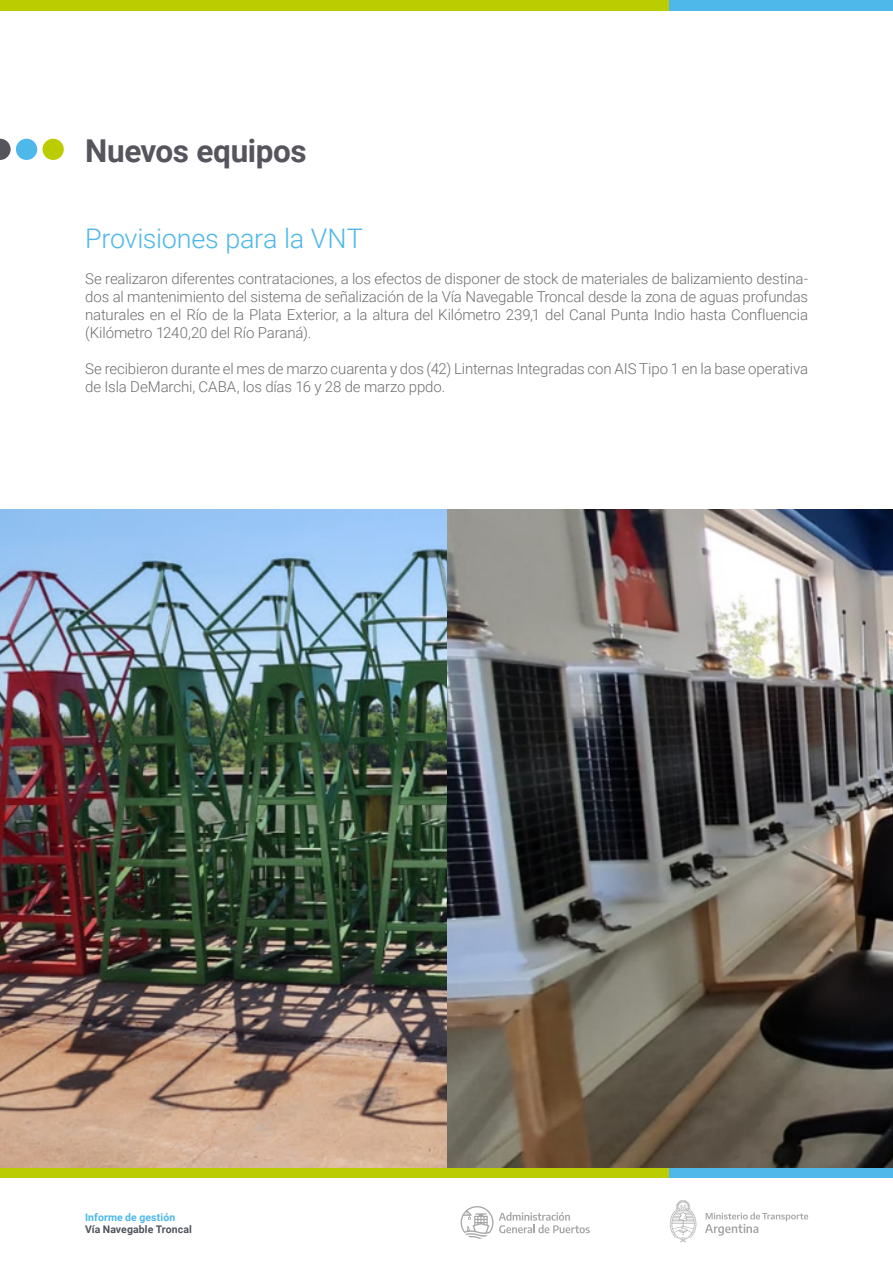
<style>
.page{position:relative;width:893px;height:1263px;background:#fff}
.page>*{position:absolute;margin:0;border:0;box-sizing:border-box;transform-origin:0 0}
.t1{font:700 31.5px "Roboto";letter-spacing:-.01em;color:#56555e}
.t2{font:300 27px "Roboto";letter-spacing:-.01em;color:#4db8e9}
.t3{font:300 15px/18px "Roboto";letter-spacing:-.01em;color:#6f6f6e;text-align:justify}
.t4{font:700 10.5px "Roboto";letter-spacing:.01em;color:#50545e}
.t5{font:700 10.5px "Roboto";letter-spacing:.01em;color:#4db8e9}
</style>
<div class="page">
<div style="left:0;top:0;width:670px;height:11px;background:#bbcd00"></div>
<div style="left:670px;top:0;width:223px;height:11px;background:#4db8e9"></div>
<div style="left:0;top:1167px;width:670px;height:11px;background:#bbcd00"></div>
<div style="left:670px;top:1167px;width:223px;height:11px;background:#4db8e9"></div>
<svg style="left:705px;top:1212px;width:103px;height:24px"></svg>
<svg style="left:670px;top:1200px;width:26px;height:42px"></svg>
<svg style="left:460px;top:1206px;width:130px;height:33px"></svg>
<div style="left:43px;top:139px;width:21px;height:21px;background:#bbcd00;border-radius:50%"></div>
<div style="left:16px;top:139px;width:21px;height:21px;background:#4db8e9;border-radius:50%"></div>
<svg style="left:0;top:139px;width:11px;height:21px"></svg>
<img style="left:0;top:510px;width:893px;height:657px">
<h1 class="t1" style="left:85px;top:128px;width:223px">Nuevos equipos</h1>
<h2 class="t2" style="left:85px;top:219px;width:279px">Provisiones para la VNT</h2>
<p class="t3" style="left:85px;top:269px;width:724px">Se realizaron diferentes contrataciones, a los efectos de disponer de stock de materiales de balizamiento destina&shy;dos al mantenimiento del sistema de señalización de la Vía Navegable Troncal desde la zona de aguas profundas naturales en el Río de la Plata Exterior, a la altura del Kilómetro 239,1 del Canal Punta Indio hasta Confluencia (Kilómetro 1240,20 del Río Paraná).</p>
<p class="t3" style="left:85px;top:359px;width:724px">Se recibieron durante el mes de marzo cuarenta y dos (42) Linternas Integradas con AIS Tipo 1 en la base operativa de Isla DeMarchi, CABA, los días 16 y 28 de marzo ppdo.</p>
<p class="t5" style="left:85px;top:1209px;width:92px">Informe de gestión</p>
<p class="t4" style="left:85px;top:1221px;width:108px">Vía Navegable Troncal</p>
</div>
